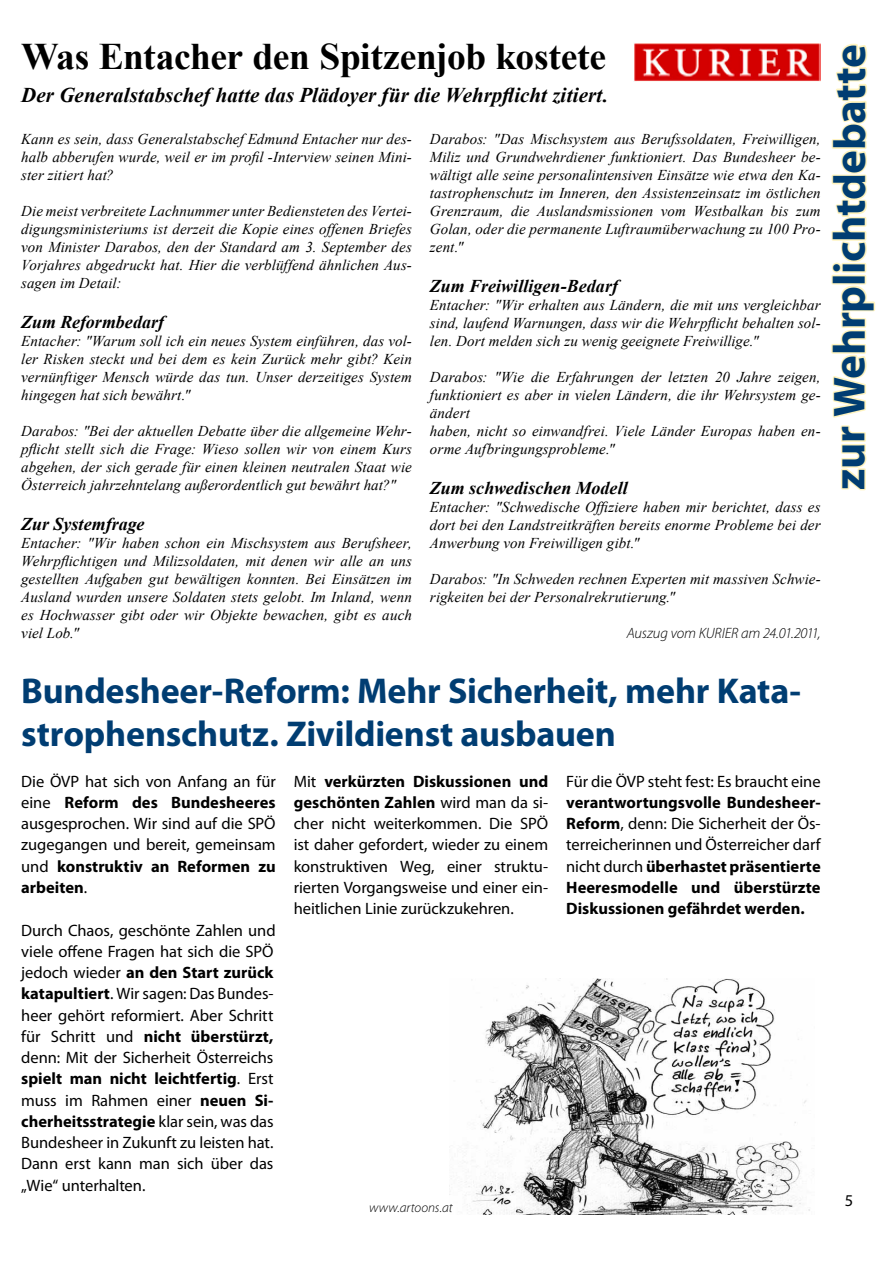
<style>
.page{position:relative;width:893px;height:1263px;background:#fff}
.page>*{position:absolute;margin:0;border:0;box-sizing:border-box;transform-origin:0 0}
.t1{font:700 45px "Myriad Pro";letter-spacing:-.01em;color:#003d72}
.t2{font:700 37.5px "Times New Roman";letter-spacing:-.01em;color:#000}
.t3{font:700 36px/43.2px "Myriad Pro";letter-spacing:-.005em;color:#003d72}
.t4{font:italic 700 21px "Times New Roman";letter-spacing:.005em;color:#000}
.t5{font:italic 700 18px "Times New Roman";color:#000}
.t6{font:16.5px/21.3px "Myriad Pro";letter-spacing:-.005em;color:#000;text-align:justify}
.t7{font:700 16.5px/21.3px "Myriad Pro";color:#000;text-align:justify}
.t8{font:italic 15px/18px "Times New Roman";letter-spacing:.005em;color:#000;text-align:justify}
.t9{font:italic 300 15px "Myriad Pro";letter-spacing:-.01em;color:#000}
.t10{font:italic 300 13.5px "Myriad Pro";color:#000}
.s1{font-weight:700}
.s2{font-weight:400}
</style>
<div class="page">
<svg style="left:831px;top:285px;width:45px;height:206px"></svg>
<div style="left:831px;top:275px;width:35px;height:10px;border:3px solid #fff4bf"></div>
<svg style="left:831px;top:43px;width:37px;height:230px"></svg>
<img style="left:634px;top:43px;width:187px;height:39px">
<img style="left:449px;top:978px;width:361px;height:236px">
<h2 class="t2" style="left:21px;top:31px;width:586px">Was Entacher den Spitzenjob kostete</h2>
<h3 class="t4" style="left:21px;top:81px;width:589px">Der Generalstabschef hatte das Plädoyer für die Wehrpflicht zitiert.</h3>
<p class="t8" style="left:21px;top:130px;width:392px">Kann es sein, dass Generalstabschef Edmund Entacher nur des&shy;halb abberufen wurde, weil er im profil -Interview seinen Mini&shy;ster zitiert hat?</p>
<p class="t8" style="left:21px;top:202px;width:392px">Die meist verbreitete Lachnummer unter Bediensteten des Vertei&shy;digungsministeriums ist derzeit die Kopie eines offenen Briefes von Minister Darabos, den der Standard am 3. September des Vorjahres abgedruckt hat. Hier die verblüffend ähnlichen Aus&shy;sagen im Detail:</p>
<p class="t5" style="left:21px;top:309px;width:144px">Zum Reformbedarf</p>
<p class="t8" style="left:21px;top:332px;width:392px">Entacher: "Warum soll ich ein neues System einführen, das vol&shy;ler Risken steckt und bei dem es kein Zurück mehr gibt? Kein vernünftiger Mensch würde das tun. Unser derzeitiges System hingegen hat sich bewährt."</p>
<p class="t8" style="left:21px;top:422px;width:392px">Darabos: "Bei der aktuellen Debatte über die allgemeine Wehr&shy;pflicht stellt sich die Frage: Wieso sollen wir von einem Kurs abgehen, der sich gerade für einen kleinen neutralen Staat wie Österreich jahrzehntelang außerordentlich gut bewährt hat?"</p>
<p class="t5" style="left:21px;top:511px;width:125px">Zur Systemfrage</p>
<p class="t8" style="left:21px;top:533px;width:392px">Entacher: "Wir haben schon ein Mischsystem aus Berufsheer, Wehrpflichtigen und Milizsoldaten, mit denen wir alle an uns gestellten Aufgaben gut bewältigen konnten. Bei Einsätzen im Ausland wurden unsere Soldaten stets gelobt. Im Inland, wenn es Hochwasser gibt oder wir Objekte bewachen, gibt es auch viel Lob."</p>
<p class="t8" style="left:430px;top:130px;width:392px">Darabos: "Das Mischsystem aus Berufssoldaten, Freiwilligen, Miliz und Grundwehrdiener funktioniert. Das Bundesheer be&shy;wältigt alle seine personalintensiven Einsätze wie etwa den Ka&shy;tastrophenschutz im Inneren, den Assistenzeinsatz im östlichen Grenzraum, die Auslandsmissionen vom Westbalkan bis zum Golan, oder die permanente Luftraumüberwachung zu 100 Pro&shy;zent."</p>
<p class="t5" style="left:430px;top:273px;width:190px">Zum Freiwilligen-Bedarf</p>
<p class="t8" style="left:430px;top:296px;width:392px">Entacher: "Wir erhalten aus Ländern, die mit uns vergleichbar sind, laufend Warnungen, dass wir die Wehrpflicht behalten sol&shy;len. Dort melden sich zu wenig geeignete Freiwillige."</p>
<p class="t8" style="left:430px;top:368px;width:392px;text-align:left">Darabos: "Wie die Erfahrungen der letzten 20 Jahre zeigen, funktioniert es aber in vielen Ländern, die ihr Wehrsystem ge&shy;ändert<br>haben, nicht so einwandfrei. Viele Länder Europas haben en&shy;orme Aufbringungsprobleme."</p>
<p class="t5" style="left:430px;top:475px;width:199px">Zum schwedischen Modell</p>
<p class="t8" style="left:430px;top:497px;width:392px">Entacher: "Schwedische Offiziere haben mir berichtet, dass es dort bei den Landstreitkräften bereits enorme Probleme bei der Anwerbung von Freiwilligen gibt."</p>
<p class="t8" style="left:430px;top:569px;width:392px">Darabos: "In Schweden rechnen Experten mit massiven Schwie&shy;rigkeiten bei der Personalrekrutierung."</p>
<p class="t9" style="left:627px;top:624px;width:195px">Auszug vom KURIER am 24.01.2011,</p>
<h1 class="t1" style="left:820px;top:490px;width:448px;rotate:-90deg">zur Wehrplichtdebatte</h1>
<h3 class="t3" style="left:21px;top:668px;width:781px">Bundesheer-Reform: Mehr Sicherheit, mehr Kata&shy;strophenschutz. Zivildienst ausbauen</h3>
<p class="t6" style="left:21px;top:770px;width:256px">Die ÖVP hat sich von Anfang an für eine <span class="s1">Reform des Bundesheeres </span>ausgesprochen. Wir sind auf die SPÖ zugegangen und bereit, gemeinsam und <span class="s1">konstruktiv an Reformen zu arbeiten</span>.</p>
<p class="t6" style="left:21px;top:919px;width:256px;text-align:left">Durch Chaos, geschönte Zahlen und viele offene Fragen hat sich die SPÖ jedoch wieder <span class="s1">an den Start zurück katapultiert</span>. Wir sagen: Das Bundes&shy;heer gehört reformiert. Aber Schritt für Schritt und <span class="s1">nicht überstürzt, </span>denn: Mit der Sicherheit Österreichs <span class="s1">spielt man nicht leichtfertig</span>. Erst muss im Rahmen einer <span class="s1">neuen Si&shy;cherheitsstrategie</span> klar sein, was das Bundesheer in Zukunft zu leisten hat.<br>Dann erst kann man sich über das „Wie“ unterhalten.</p>
<p class="t6" style="left:294px;top:770px;width:256px">Mit <span class="s1">verkürzten Diskussionen und geschönten Zahlen</span> wird man da si&shy;cher nicht weiterkommen. Die SPÖ ist daher gefordert, wieder zu einem konstruktiven Weg, einer struktu&shy;rierten Vorgangsweise und einer ein&shy;heitlichen Linie zurückzukehren.</p>
<p class="t6" style="left:566px;top:770px;width:256px">Für die ÖVP steht fest: Es braucht eine</p>
<p class="t7" style="left:566px;top:791px;width:256px">verantwortungsvolle Bundesheer-Reform<span class="s2">, denn: Die Sicherheit der Ös&shy;terreicherinnen und Österreicher darf nicht durch</span> überhastet präsentierte Heeresmodelle und überstürzte Diskussionen gefährdet werden.</p>
<p class="t10" style="left:369px;top:1199px;width:85px">www.artoons.at</p>
<p class="t6" style="left:845px;top:1189px;width:10px">5</p>
</div>
